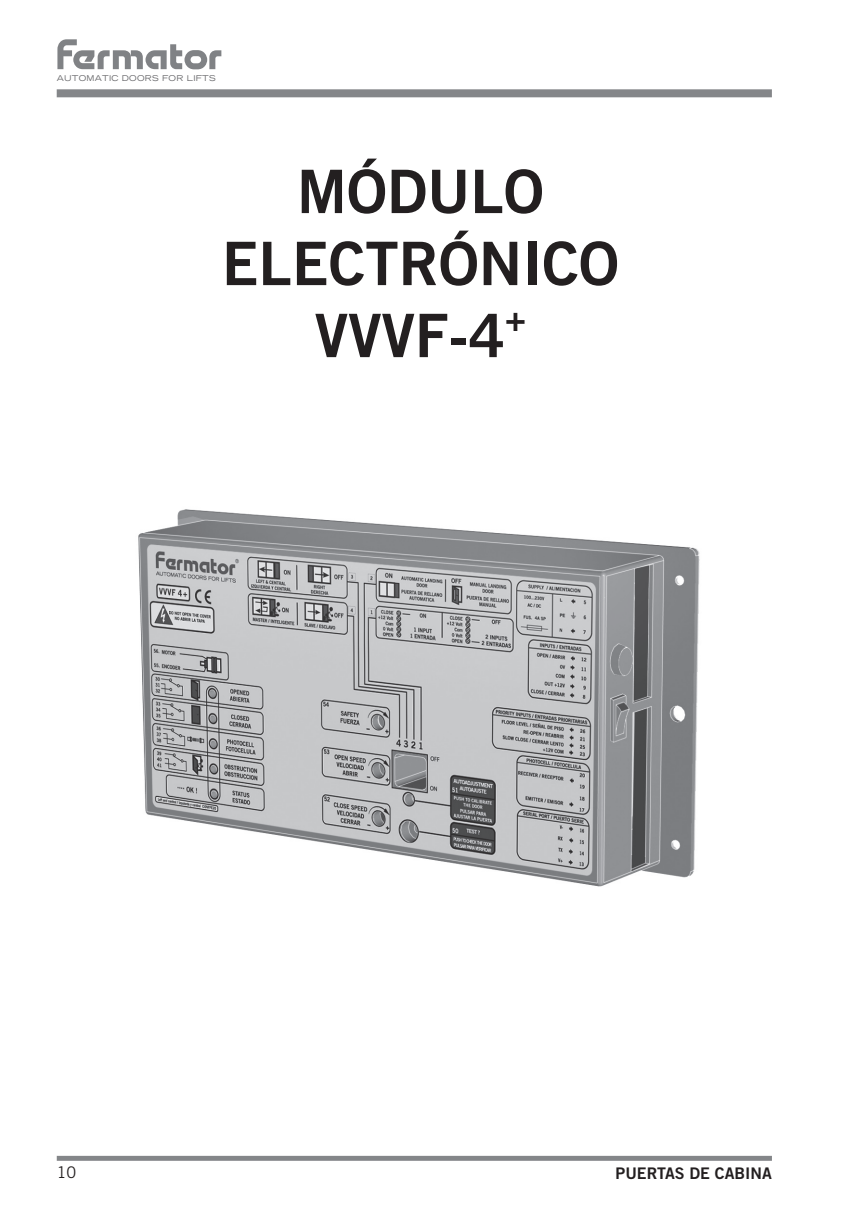
<style>
.page{position:relative;width:857px;height:1225px;background:#fff}
.page>*{position:absolute;margin:0;border:0;box-sizing:border-box;transform-origin:0 0}
.t1{font:60px/72px "Trade Gothic Bold Two";color:#231f20;text-align:center}
.t2{font:16px "Trade Gothic Bold Two";color:#231f20}
.t3{font:16px "Trade Gothic";color:#231f20}
.t4{font:expanded 8px "Trade Gothic LH";letter-spacing:.03em;color:#636366}
</style>
<div class="page">
<svg style="left:57px;top:39px;width:164px;height:30px"></svg>
<div style="left:57px;top:89px;width:714px;height:8px;background:#848689"></div>
<div style="left:57px;top:1155px;width:714px;height:5px;border:2px solid #848689"></div>
<img style="left:138px;top:509px;width:562px;height:378px">
<p class="t4" style="left:57px;top:73px;width:160px">AUTOMATIC DOORS FOR LIFTS</p>
<p class="t1" style="left:222px;top:155px;width:398px">MÓDULO<br>ELECTRÓNICO<br>VVVF-4<sup>+</sup></p>
<p class="t3" style="left:57px;top:1163px;width:21px">10</p>
<p class="t2" style="left:615px;top:1163px;width:158px">PUERTAS DE CABINA</p>
</div>
